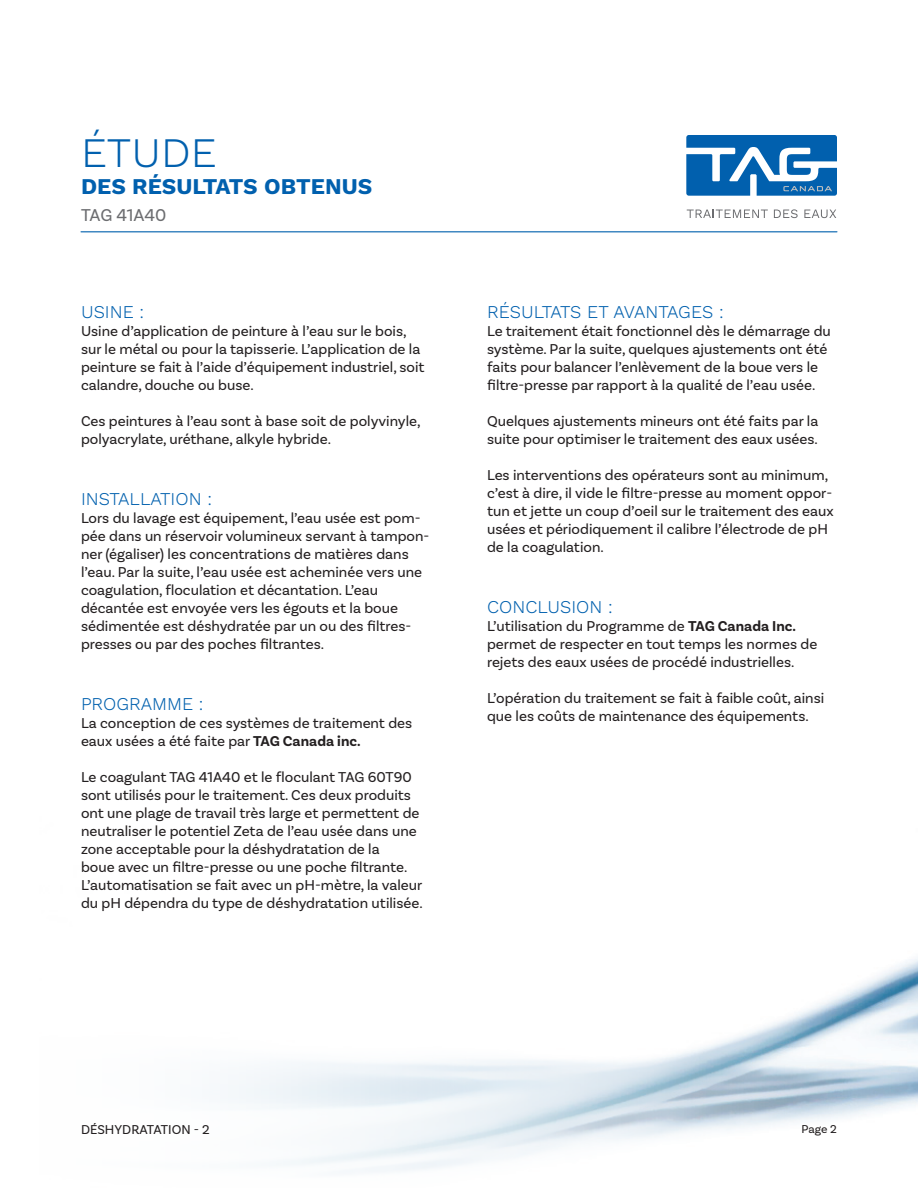
<style>
.page{position:relative;width:918px;height:1188px;background:#fff}
.page>*{position:absolute;margin:0;border:0;box-sizing:border-box;transform-origin:0 0}
.t1{font:300 42px "Work Sans";color:#0160ae}
.t2{font:700 22.5px "Work Sans";color:#0160ae}
.t3{font:300 18px "Work Sans";color:#0160ae}
.t4{font:18px "Basic Sans";letter-spacing:-.01em;color:#6c6d70}
.t5{font:15px/18px "Basic Sans";color:#231f20}
.t6{font:13.5px "Basic Sans";color:#231f20}
.t7{font:12px "Basic Sans";color:#231f20}
.s1{font-weight:700}
</style>
<div class="page">
<img style="left:228px;top:958px;width:690px;height:214px">
<svg style="left:686px;top:135px;width:151px;height:61px"></svg>
<svg style="left:687px;top:210px;width:81px;height:8px"></svg>
<svg style="left:774px;top:209px;width:24px;height:9px"></svg>
<svg style="left:804px;top:210px;width:32px;height:8px"></svg>
<hr style="left:81px;top:231px;width:756px;height:1px;background:#0160ae">
<p class="t1" style="left:81px;top:128px;width:137px">ÉTUDE</p>
<p class="t2" style="left:81px;top:173px;width:293px">DES RÉSULTATS OBTENUS</p>
<p class="t4" style="left:81px;top:204px;width:87px">TAG 41A40</p>
<p class="t3" style="left:81px;top:301px;width:65px">USINE :</p>
<p class="t5" style="left:81px;top:322px;width:345px">Usine d’application de peinture à l’eau sur le bois, sur le métal ou pour la tapisserie. L’application de la peinture se fait à l’aide d’équipement industriel, soit calandre, douche ou buse.</p>
<p class="t5" style="left:81px;top:412px;width:341px">Ces peintures à l’eau sont à base soit de polyvinyle, polyacrylate, uréthane, alkyle hybride.</p>
<p class="t3" style="left:81px;top:488px;width:133px">INSTALLATION :</p>
<p class="t5" style="left:81px;top:509px;width:350px">Lors du lavage est équipement, l’eau usée est pom&shy;pée dans un réservoir volumineux servant à tampon&shy;ner (égaliser) les concentrations de matières dans l’eau. Par la suite, l’eau usée est acheminée vers une coagulation, floculation et décantation. L’eau</p>
<p class="t5" style="left:81px;top:599px;width:332px">décantée est envoyée vers les égouts et la boue sédimentée est déshydratée par un ou des filtres&shy;presses ou par des poches filtrantes.</p>
<p class="t3" style="left:81px;top:694px;width:124px">PROGRAMME :</p>
<p class="t5" style="left:81px;top:714px;width:333px">La conception de ces systèmes de traitement des eaux usées a été faite par <span class="s1">TAG Canada inc.</span></p>
<p class="t5" style="left:81px;top:768px;width:340px">Le coagulant TAG 41A40 et le floculant TAG 60T90 sont utilisés pour le traitement. Ces deux produits ont une plage de travail très large et permettent de neutraliser le potentiel Zeta de l’eau usée dans une zone acceptable pour la déshydratation de la</p>
<p class="t5" style="left:81px;top:858px;width:343px">boue avec un filtre-presse ou une poche filtrante.<br>L’automatisation se fait avec un pH-mètre, la valeur du pH dépendra du type de déshydratation utilisée.</p>
<p class="t3" style="left:487px;top:301px;width:238px">RÉSULTATS ET AVANTAGES :</p>
<p class="t5" style="left:487px;top:322px;width:345px">Le traitement était fonctionnel dès le démarrage du système. Par la suite, quelques ajustements ont été faits pour balancer l’enlèvement de la boue vers le filtre-presse par rapport à la qualité de l’eau usée.</p>
<p class="t5" style="left:487px;top:412px;width:333px">Quelques ajustements mineurs ont été faits par la suite pour optimiser le traitement des eaux usées.</p>
<p class="t5" style="left:487px;top:466px;width:348px">Les interventions des opérateurs sont au minimum, c’est à dire, il vide le filtre-presse au moment oppor&shy;tun et jette un coup d’oeil sur le traitement des eaux usées et périodiquement il calibre l’électrode de pH de la coagulation.</p>
<p class="t3" style="left:487px;top:596px;width:127px">CONCLUSION :</p>
<p class="t5" style="left:487px;top:617px;width:332px">L’utilisation du Programme de <span class="s1">TAG Canada Inc. </span>permet de respecter en tout temps les normes de rejets des eaux usées de procédé industrielles.</p>
<p class="t5" style="left:487px;top:689px;width:339px">L’opération du traitement se fait à faible coût, ainsi que les coûts de maintenance des équipements.</p>
<p class="t6" style="left:81px;top:1122px;width:130px">DÉSHYDRATATION - 2</p>
<p class="t7" style="left:801px;top:1122px;width:37px">Page 2</p>
</div>
